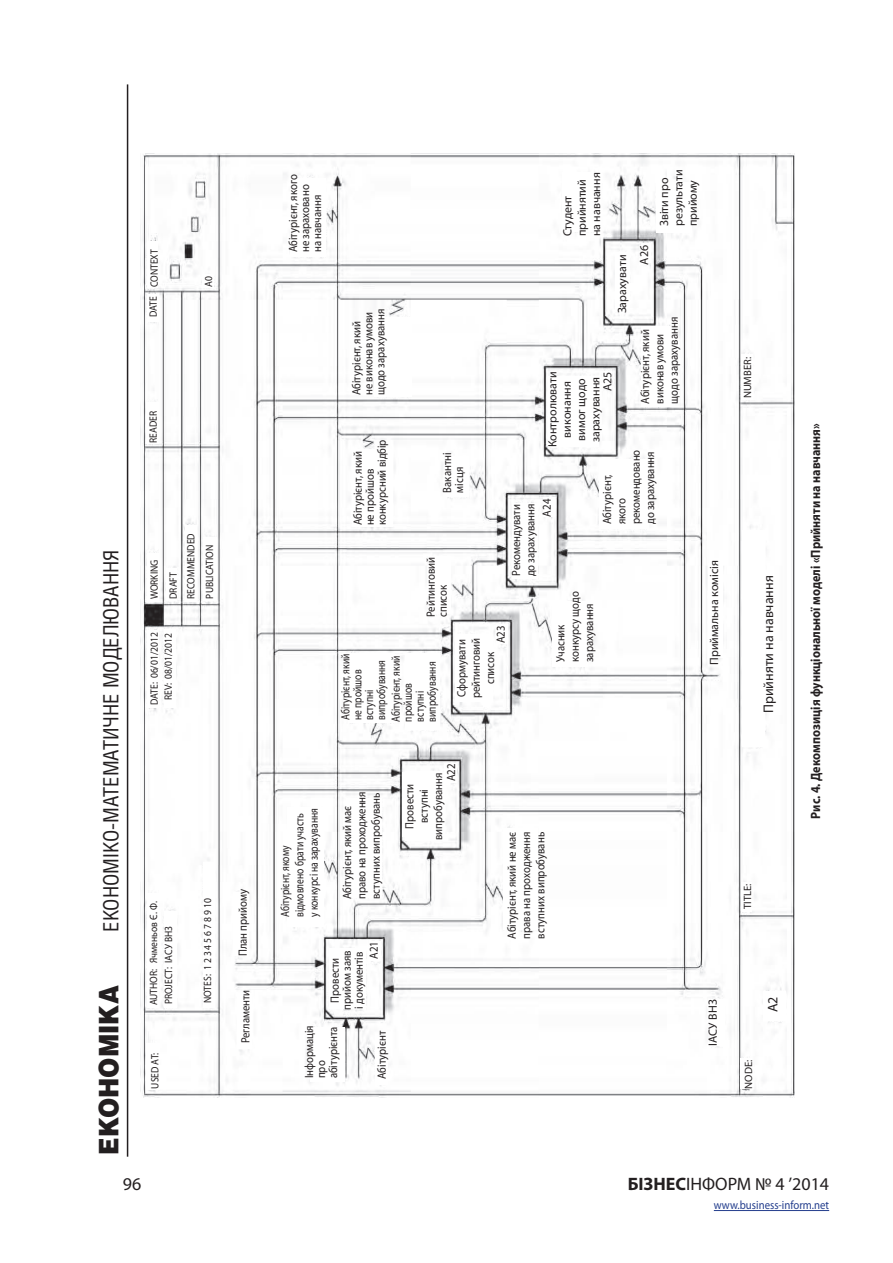
<style>
.page{position:relative;width:893px;height:1263px;background:#fff}
.page>*{position:absolute;margin:0;border:0;box-sizing:border-box;transform-origin:0 0}
.t1{font:900 27px "Helios";color:#231f20;scale:.9 1}
.t2{font:21px "Helios Cond";color:#231f20}
.t3{font:18px "Myriad Pro";color:#231f20}
.t4{font:13.95px "Myriad Pro";color:#231f20}
.Title_table{font:700 13.5px "Myriad Pro";color:#231f20;scale:.9 1}
.t5{font:12px/14.4px "Myriad Pro";color:#231f20;scale:.9 1}
.t6{font:12px/12px "Myriad Pro";color:#231f20;scale:.8 1}
.t7{font:12px/14.4px "Myriad Pro";color:#231f20}
.t8{font:12px "Myriad Pro";color:#253f8e;scale:.9 1}
.t9{font:10.65px/19px "Myriad Pro";color:#231f20;scale:.9 1}
.t10{font:10.65px "Myriad Pro";color:#231f20}
.s1{font-weight:700}
</style>
<div class="page">
<hr style="left:127px;top:84px;width:1px;height:1073px;background:#231f20">
<hr style="left:714px;top:1210px;width:115px;height:1px;background:#253f8e">
<img style="left:140px;top:153px;width:654px;height:944px">
<div style="left:741px;top:1059px;width:11px;height:30px;background:#fff"></div>
<div style="left:741px;top:882px;width:10px;height:29px;background:#fff"></div>
<div style="left:741px;top:355px;width:12px;height:45px;background:#fff"></div>
<div style="left:763px;top:991px;width:22px;height:30px;background:#fff"></div>
<div style="left:742px;top:530px;width:23px;height:217px;background:#fff"></div>
<div style="left:710px;top:999px;width:14px;height:47px;background:#fff"></div>
<div style="left:708px;top:563px;width:15px;height:94px;background:#fff"></div>
<div style="left:656px;top:183px;width:36px;height:50px;background:#fff"></div>
<div style="left:562px;top:173px;width:34px;height:59px;background:#fff"></div>
<div style="left:615px;top:252px;width:15px;height:59px;background:#fff"></div>
<div style="left:641px;top:243px;width:10px;height:20px;background:#fff"></div>
<div style="left:548px;top:376px;width:50px;height:71px;background:#fff"></div>
<div style="left:603px;top:371px;width:9px;height:18px;background:#fff"></div>
<div style="left:641px;top:327px;width:34px;height:80px;background:#fff"></div>
<div style="left:599px;top:459px;width:49px;height:70px;background:#fff"></div>
<div style="left:552px;top:601px;width:36px;height:66px;background:#fff"></div>
<div style="left:512px;top:503px;width:25px;height:76px;background:#fff"></div>
<div style="left:544px;top:497px;width:11px;height:19px;background:#fff"></div>
<div style="left:455px;top:634px;width:38px;height:68px;background:#fff"></div>
<div style="left:496px;top:624px;width:11px;height:20px;background:#fff"></div>
<div style="left:405px;top:771px;width:36px;height:69px;background:#fff"></div>
<div style="left:503px;top:828px;width:35px;height:101px;background:#fff"></div>
<div style="left:403px;top:772px;width:42px;height:65px;background:#fff"></div>
<div style="left:431px;top:834px;width:17px;height:7px;background:#fff"></div>
<div style="left:445px;top:763px;width:12px;height:20px;background:#fff"></div>
<div style="left:346px;top:799px;width:36px;height:99px;background:#fff"></div>
<div style="left:348px;top:652px;width:47px;height:70px;background:#fff"></div>
<div style="left:405px;top:653px;width:35px;height:77px;background:#fff"></div>
<div style="left:287px;top:807px;width:36px;height:119px;background:#fff"></div>
<div style="left:329px;top:949px;width:37px;height:60px;background:#fff"></div>
<div style="left:369px;top:941px;width:11px;height:20px;background:#fff"></div>
<div style="left:375px;top:1036px;width:13px;height:48px;background:#fff"></div>
<div style="left:310px;top:1026px;width:34px;height:55px;background:#fff"></div>
<div style="left:237px;top:993px;width:14px;height:56px;background:#fff"></div>
<div style="left:233px;top:892px;width:15px;height:64px;background:#fff"></div>
<div style="left:428px;top:556px;width:22px;height:58px;background:#fff"></div>
<div style="left:352px;top:449px;width:40px;height:78px;background:#fff"></div>
<div style="left:446px;top:457px;width:23px;height:40px;background:#fff"></div>
<div style="left:374px;top:317px;width:37px;height:80px;background:#fff"></div>
<div style="left:290px;top:178px;width:35px;height:79px;background:#fff"></div>
<div style="left:148px;top:241px;width:10px;height:46px;background:#fff"></div>
<div style="left:202px;top:274px;width:12px;height:14px;background:#fff"></div>
<div style="left:146px;top:403px;width:13px;height:41px;background:#fff"></div>
<div style="left:147px;top:294px;width:11px;height:27px;background:#fff"></div>
<div style="left:147px;top:553px;width:12px;height:49px;background:#fff"></div>
<div style="left:167px;top:568px;width:10px;height:33px;background:#fff"></div>
<div style="left:185px;top:525px;width:11px;height:76px;background:#fff"></div>
<div style="left:203px;top:537px;width:13px;height:64px;background:#fff"></div>
<div style="left:148px;top:630px;width:11px;height:78px;background:#fff"></div>
<div style="left:164px;top:629px;width:11px;height:79px;background:#fff"></div>
<div style="left:147px;top:893px;width:12px;height:114px;background:#fff"></div>
<div style="left:164px;top:912px;width:13px;height:96px;background:#fff"></div>
<div style="left:203px;top:862px;width:12px;height:145px;background:#fff"></div>
<div style="left:146px;top:1044px;width:14px;height:46px;background:#fff"></div>
<p class="t9" style="left:144px;top:287px;width:44px;rotate:-90deg">CONTEXT</p>
<p class="t9" style="left:144px;top:317px;width:25px;rotate:-90deg">DATE</p>
<p class="t9" style="left:199px;top:287px;width:13px;rotate:-90deg">A0</p>
<p class="t9" style="left:144px;top:443px;width:37px;rotate:-90deg">READER</p>
<h2 class="t2" style="left:98px;top:931px;width:384px;rotate:-90deg">економіко-математичне моделювання</h2>
<h1 class="t1" style="left:92px;top:1154px;width:189px;rotate:-90deg">ЕКОНОМІКА</h1>
<p class="t9" style="left:144px;top:599px;width:46px;rotate:-90deg">WORKING<br>DRAFT</p>
<p class="t9" style="left:181px;top:599px;width:74px;line-height:18.6px;rotate:-90deg">RECOMMENDED<br>PUBLICATION</p>
<p class="t9" style="left:147px;top:705px;width:82px;line-height:14.1px;text-align:center;rotate:-90deg">DATE: 06/01/2012<br>REV: 08/01/2012</p>
<p class="t9" style="left:146px;top:1005px;width:117px;line-height:15px;rotate:-90deg">AUTHOR: Ячменьов Є. Ф.<br>PROJECT: ІАСУ ВНЗ</p>
<p class="t9" style="left:198px;top:1003px;width:118px;rotate:-90deg">NOTES: 1 2 3 4 5 6 7 8 9 10</p>
<p class="t9" style="left:145px;top:1088px;width:41px;rotate:-90deg">USED AT:</p>
<h3 class="t3" style="left:123px;top:1173px;width:20px">96</h3>
<p class="t5" style="left:235px;top:956px;width:76px;rotate:-90deg">План прийому</p>
<p class="t5" style="left:238px;top:1043px;width:61px;rotate:-90deg">Регламенти</p>
<p class="t5" style="left:287px;top:252px;width:88px;line-height:12px;rotate:-90deg">Абітурієнт, якого не зараховано на навчання</p>
<p class="t7" style="left:560px;top:236px;width:65px;rotate:-90deg">Студент прийнятий на навчання</p>
<p class="t7" style="left:657px;top:226px;width:58px;rotate:-90deg">Звіти про результати прийому</p>
<p class="t7" style="left:611px;top:265px;width:21px;line-height:22.2px;text-indent:-49px;rotate:-90deg">Зарахувати<br>А26</p>
<p class="t5" style="left:350px;top:395px;width:98px;line-height:12px;rotate:-90deg">Абітурієнт, який не виконав умови щодо зарахування</p>
<p class="t5" style="left:638px;top:404px;width:98px;rotate:-90deg">Абітурієнт, який виконав умови щодо зарахування</p>
<p class="t7" style="left:545px;top:447px;width:77px;text-align:center;rotate:-90deg">Контролювати виконання вимог щодо зарахування</p>
<p class="t7" style="left:600px;top:391px;width:21px;rotate:-90deg">А25</p>
<p class="t5" style="left:352px;top:525px;width:97px;line-height:12px;rotate:-90deg">Абітурієнт, який не пройшов конкурсний відбір</p>
<p class="t5" style="left:600px;top:524px;width:84px;rotate:-90deg">Абітурієнт, якого рекомендовано до зарахування</p>
<p class="t5" style="left:441px;top:493px;width:46px;line-height:12px;rotate:-90deg">Вакантні місця</p>
<p class="t5" style="left:509px;top:576px;width:82px;rotate:-90deg">Рекомендувати до зарахування</p>
<p class="t5" style="left:539px;top:517px;width:21px;rotate:-90deg">А24</p>
<p class="t5" style="left:425px;top:617px;width:68px;line-height:12px;rotate:-90deg">Рейтинговий список</p>
<p class="t5" style="left:553px;top:662px;width:80px;rotate:-90deg">Учасник конкурсу щодо зарахування</p>
<p class="t5" style="left:493px;top:643px;width:21px;rotate:-90deg">А23</p>
<p class="t5" style="left:454px;top:698px;width:69px;text-align:center;rotate:-90deg">Сформувати рейтинговий список</p>
<p class="t6" style="left:339px;top:720px;width:84px;rotate:-90deg">Абітурієнт, який не пройшов вступні випробування</p>
<p class="t6" style="left:390px;top:721px;width:84px;rotate:-90deg">Абітурієнт, який пройшов вступні випробування</p>
<p class="t7" style="left:707px;top:665px;width:106px;rotate:-90deg">Приймальна комісія</p>
<p class="t6" style="left:278px;top:917px;width:138px;line-height:14.4px;rotate:-90deg">Абітурієнт, якому відмовлено брати участь у конкурсі на зарахування</p>
<p class="t5" style="left:340px;top:899px;width:121px;rotate:-90deg">Абітурієнт, який має право на проходження вступних випробувань</p>
<p class="t5" style="left:329px;top:1010px;width:68px;line-height:12px;text-align:center;rotate:-90deg">Провести прийом заяв і документів</p>
<p class="t5" style="left:366px;top:959px;width:21px;rotate:-90deg">А21</p>
<p class="t5" style="left:303px;top:1078px;width:61px;line-height:12px;rotate:-90deg">Інформація про абітурієнта</p>
<p class="t5" style="left:374px;top:1079px;width:55px;rotate:-90deg">Абітурієнт</p>
<p class="t5" style="left:444px;top:781px;width:21px;rotate:-90deg">А22</p>
<p class="t5" style="left:402px;top:840px;width:77px;text-align:center;rotate:-90deg">Провести вступні випробування</p>
<p class="t5" style="left:504px;top:939px;width:120px;text-align:justify;rotate:-90deg">Абітурієнт, який не має права на проходження вступних випробувань</p>
<p class="t7" style="left:705px;top:1046px;width:48px;rotate:-90deg">ІАСУ ВНЗ</p>
<p class="t10" style="left:741px;top:398px;width:43px;rotate:-90deg">NUMBER:</p>
<p class="t4" style="left:760px;top:713px;width:139px;rotate:-90deg">Прийняти на навчання</p>
<p class="t10" style="left:741px;top:909px;width:27px;rotate:-90deg">TITLE:</p>
<p class="t4" style="left:764px;top:1012px;width:17px;rotate:-90deg">A2</p>
<p class="t10" style="left:742px;top:1088px;width:30px;rotate:-90deg">NODE:</p>
<p class="Title_table" style="left:807px;top:818px;width:441px;rotate:-90deg">Рис. 4. Декомпозиція функціональної моделі «Прийняти на навчання»</p>
<h3 class="t3" style="left:628px;top:1173px;width:203px"><span class="s1">БІЗНЕС</span>ІНФОРМ № 4 ’2014</h3>
<p class="t8" style="left:714px;top:1198px;width:130px">www.business-inform.net</p>
</div>
